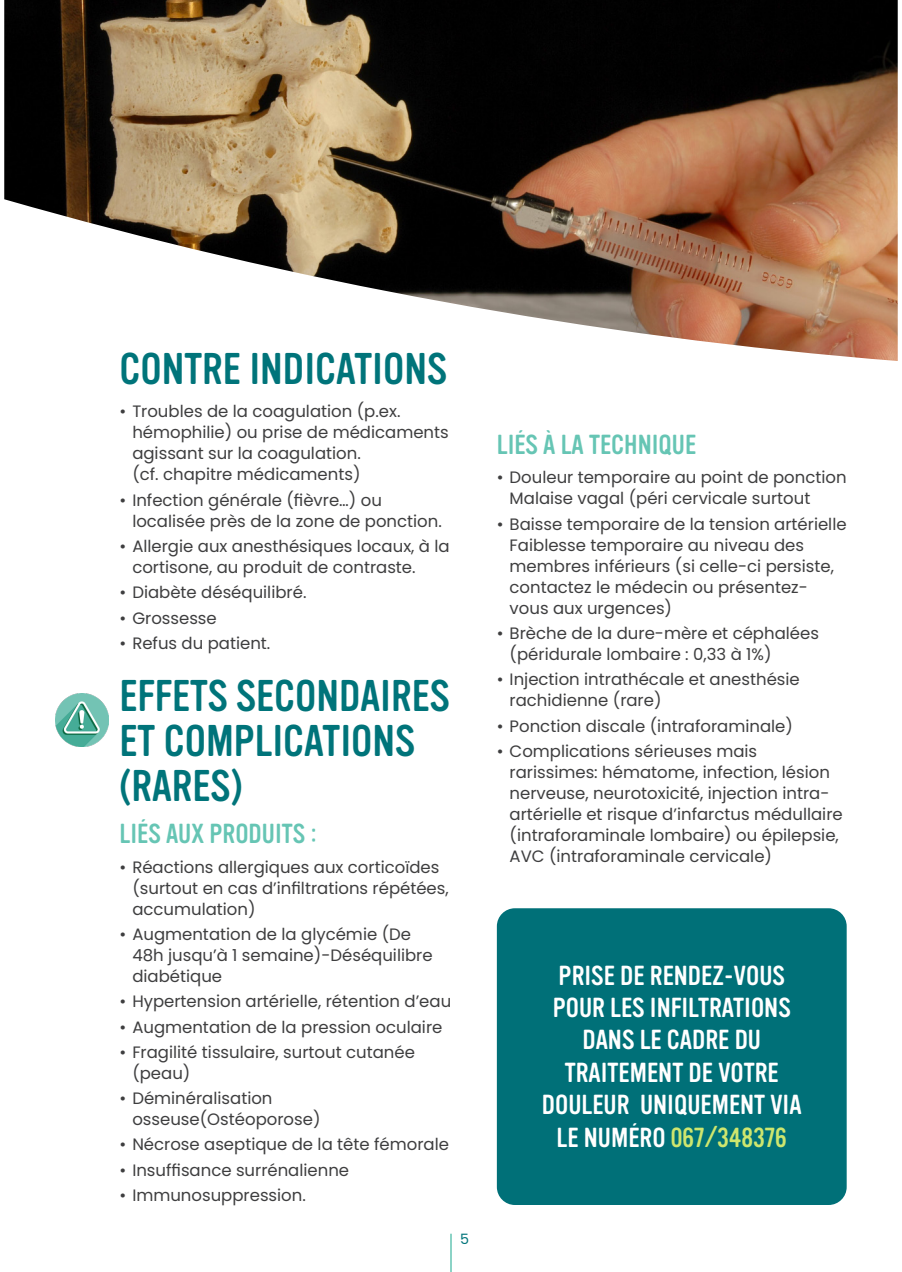
<style>
.page{position:relative;width:902px;height:1272px;background:#fff}
.page>*{position:absolute;margin:0;border:0;box-sizing:border-box;transform-origin:0 0}
.TITRE{font:43.5px/45px "Vinyl OT";color:#00747a}
.Sous-titre{font:27px/32.4px "Vinyl OT";color:#fff;text-align:center}
.Sous-titre-2{font:27px "Vinyl OT";color:#66c5b4}
.t1{font:16.5px/21px "Poppins";color:#3e3e3f}
.t2{font:14.25px "Poppins";color:#00747a}
.s1{color:#cee66e}
</style>
<div class="page">
<div style="left:497px;top:908px;width:349px;height:296px;background:#007078;border-radius:18px"></div>
<img style="left:4px;top:0;width:893px;height:361px">
<img style="left:55px;top:693px;width:54px;height:53px">
<hr style="left:450px;top:1233px;width:1px;height:38px;background:#66c5b4">
<p class="TITRE" style="left:119px;top:347px;width:329px">CONTRE INDICATIONS</p>
<p class="t1" style="left:132px;top:401px;width:318px;text-indent:-13px">• Troubles de la coagulation (p.ex. hémophilie) ou prise de médicaments agissant sur la coagulation.<br>(cf. chapitre médicaments)</p>
<p class="t1" style="left:132px;top:489px;width:311px;text-indent:-13px">• Infection générale (fièvre…) ou localisée près de la zone de ponction.</p>
<p class="t1" style="left:132px;top:536px;width:319px;text-indent:-13px">• Allergie aux anesthésiques locaux, à la cortisone, au produit de contraste.</p>
<p class="t1" style="left:119px;top:582px;width:188px">• Diabète déséquilibré.</p>
<p class="t1" style="left:119px;top:607px;width:99px">• Grossesse</p>
<p class="t1" style="left:119px;top:632px;width:152px">• Refus du patient.</p>
<p class="TITRE" style="left:119px;top:674px;width:332px">EFFETS SECONDAIRES<br>ET COMPLICATIONS (RARES)</p>
<p class="Sous-titre-2" style="left:119px;top:819px;width:199px">LIÉS AUX PRODUITS :</p>
<p class="t1" style="left:132px;top:856px;width:318px;text-indent:-13px">• Réactions allergiques aux corticoïdes (surtout en cas d’infiltrations répétées, accumulation)</p>
<p class="t1" style="left:132px;top:923px;width:302px;text-indent:-13px">• Augmentation de la glycémie (De<br>48h jusqu’à 1 semaine)-Déséquilibre diabétique</p>
<p class="t1" style="left:119px;top:991px;width:333px">• Hypertension artérielle, rétention d’eau</p>
<p class="t1" style="left:119px;top:1016px;width:324px">• Augmentation de la pression oculaire</p>
<p class="t1" style="left:132px;top:1041px;width:284px;text-indent:-13px">• Fragilité tissulaire, surtout cutanée (peau)</p>
<p class="t1" style="left:132px;top:1087px;width:190px;text-indent:-13px">• Déminéralisation osseuse(Ostéoporose)</p>
<p class="t1" style="left:119px;top:1134px;width:331px">• Nécrose aseptique de la tête fémorale</p>
<p class="t1" style="left:119px;top:1159px;width:231px">• Insuffisance surrénalienne</p>
<p class="t1" style="left:119px;top:1184px;width:188px">• Immunosuppression.</p>
<p class="t2" style="left:460px;top:1230px;width:10px">5</p>
<p class="Sous-titre-2" style="left:497px;top:430px;width:201px">LIÉS À LA TECHNIQUE</p>
<p class="t1" style="left:509px;top:467px;width:338px;text-indent:-13px">• Douleur temporaire au point de ponction<br>Malaise vagal (péri cervicale surtout</p>
<p class="t1" style="left:509px;top:513px;width:338px;text-indent:-13px">• Baisse temporaire de la tension artérielle Faiblesse temporaire au niveau des membres inférieurs (si celle-ci persiste, contactez le médecin ou présentez&shy;vous aux urgences)</p>
<p class="t1" style="left:509px;top:622px;width:311px;text-indent:-13px">• Brèche de la dure-mère et céphalées (péridurale lombaire : 0,33 à 1%)</p>
<p class="t1" style="left:509px;top:669px;width:292px;text-indent:-13px">• Injection intrathécale et anesthésie rachidienne (rare)</p>
<p class="t1" style="left:497px;top:715px;width:297px">• Ponction discale (intraforaminale)</p>
<p class="t1" style="left:509px;top:740px;width:334px;text-indent:-13px">• Complications sérieuses mais rarissimes: hématome, infection, lésion nerveuse, neurotoxicité, injection intra&shy;artérielle et risque d’infarctus médullaire (intraforaminale lombaire) ou épilepsie, AVC (intraforaminale cervicale)</p>
<p class="Sous-titre" style="left:542px;top:959px;width:261px">PRISE DE RENDEZ-VOUS<br>POUR LES INFILTRATIONS<br>DANS LE CADRE DU<br>TRAITEMENT DE VOTRE<br>DOULEUR UNIQUEMENT VIA<br>LE NUMÉRO <span class="s1">067/348376</span></p>
</div>
